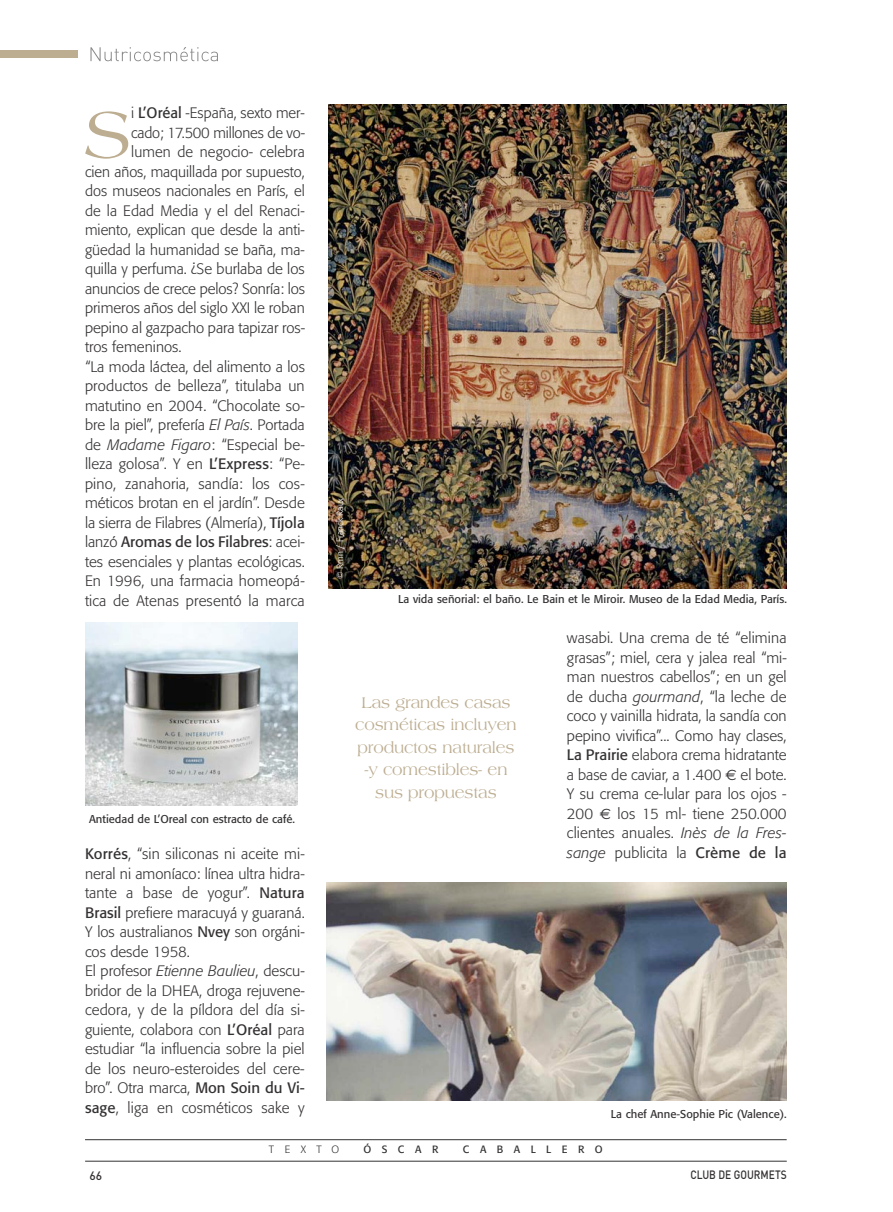
<style>
.page{position:relative;width:893px;height:1212px;background:#fff}
.page>*{position:absolute;margin:0;border:0;box-sizing:border-box;transform-origin:0 0}
.t1{font:69.45px "Americana";color:#bdae92}
.t2{font:16.5px/22.5px "Americana";letter-spacing:-.01em;color:#bdae92;text-align:center;scale:.95 1}
.t3{font:300 15px/19.5px "Formata";color:#343132}
.t4{font:15px "Formata";letter-spacing:-.005em;color:#343132}
.t5{font:500 12px "DIN";color:#343132;scale:.85 1}
.t6{font:500 12px "DIN";color:#343132}
.t7{font:11.25px "Formata";color:#343132}
.t8{font:10.5px "Formata";letter-spacing:1em;color:#343132}
.t9{font:300 10.5px "Formata";letter-spacing:1em;color:#343132}
.t10{font:300 9px "Formata";color:#fff}
.s1{font-weight:400}
.s2{font-style:italic}
.s3{font-weight:300}
.s4{font-family:"Euro Sans Std";font-weight:400}
</style>
<div class="page">
<svg style="left:90px;top:47px;width:128px;height:14px"></svg>
<hr style="left:85px;top:1161px;width:702px;height:1px;background:#343132">
<div style="left:0;top:50px;width:77px;height:8px;background:#bdae92"></div>
<img style="left:328px;top:104px;width:459px;height:484px">
<img style="left:326px;top:882px;width:461px;height:219px">
<hr style="left:85px;top:1139px;width:702px;height:1px;background:#343132">
<img style="left:85px;top:623px;width:212px;height:182px">
<h1 class="t1" style="left:85px;top:96px;width:48px">S</h1>
<p class="t3" style="left:131px;top:103px;width:175px">i <span class="s1">L’Oréal</span> -España, sexto mer-</p>
<p class="t3" style="left:131px;top:123px;width:175px">cado; 17.500 millones de vo-</p>
<p class="t3" style="left:131px;top:142px;width:175px">lumen de negocio- celebra</p>
<p class="t3" style="left:85px;top:162px;width:221px">cien años, maquillada por supuesto,</p>
<p class="t3" style="left:85px;top:181px;width:221px">dos museos nacionales en París, el</p>
<p class="t3" style="left:85px;top:201px;width:221px">de la Edad Media y el del Renaci-</p>
<p class="t3" style="left:85px;top:220px;width:221px">miento, explican que desde la anti-</p>
<p class="t3" style="left:85px;top:240px;width:221px">güedad la humanidad se baña, ma-</p>
<p class="t3" style="left:85px;top:259px;width:221px">quilla y perfuma. ¿Se burlaba de los</p>
<p class="t3" style="left:85px;top:279px;width:222px">anuncios de crece pelos? Sonría: los</p>
<p class="t3" style="left:85px;top:298px;width:221px">primeros años del siglo XXI le roban</p>
<p class="t3" style="left:85px;top:318px;width:222px">pepino al gazpacho para tapizar ros-</p>
<p class="t3" style="left:85px;top:337px;width:98px">tros femeninos.</p>
<p class="t3" style="left:85px;top:357px;width:221px">“La moda láctea, del alimento a los</p>
<p class="t3" style="left:85px;top:376px;width:221px">productos de belleza”, titulaba un</p>
<p class="t3" style="left:85px;top:396px;width:221px">matutino en 2004. “Chocolate so-</p>
<p class="t3" style="left:85px;top:415px;width:221px">bre la piel”, prefería <span class="s2">El País</span>. Portada</p>
<p class="t3" style="left:85px;top:435px;width:221px">de <span class="s2">Madame Figaro</span>: “Especial be-</p>
<p class="t3" style="left:85px;top:454px;width:221px">lleza golosa”. Y en <span class="s1">L’Express</span>: “Pe-</p>
<p class="t3" style="left:85px;top:474px;width:221px">pino, zanahoria, sandía: los cos-</p>
<p class="t3" style="left:85px;top:493px;width:221px">méticos brotan en el jardín”. Desde</p>
<p class="t3" style="left:85px;top:513px;width:221px">la sierra de Filabres (Almería), <span class="s1">Tíjola</span></p>
<p class="t4" style="left:85px;top:533px;width:221px"><span class="s3">lanzó</span> Aromas de los Filabres<span class="s3">: acei-</span></p>
<p class="t3" style="left:85px;top:552px;width:221px">tes esenciales y plantas ecológicas.</p>
<p class="t3" style="left:85px;top:571px;width:221px">En 1996, una farmacia homeopá-</p>
<p class="t3" style="left:85px;top:591px;width:221px">tica de Atenas presentó la marca</p>
<p class="t7" style="left:89px;top:812px;width:207px">Antiedad de L’Oreal con estracto de café.</p>
<p class="t3" style="left:85px;top:844px;width:221px"><span class="s1">Korrés</span>, “sin siliconas ni aceite mi&shy;neral ni amoníaco: línea ultra hidra&shy;tante a base de yogur”. <span class="s1">Natura Brasil</span> prefiere maracuyá y guaraná.<br>Y los australianos <span class="s1">Nvey</span> son orgáni&shy;cos desde 1958.<br>El profesor <span class="s2">Etienne Baulieu</span>, descu&shy;bridor de la DHEA, droga rejuvene&shy;cedora, y de la píldora del día si&shy;guiente, colabora con <span class="s1">L’Oréal</span> para estudiar “la influencia sobre la piel de los neuro-esteroides del cere&shy;bro”. Otra marca, <span class="s1">Mon Soin du Vi&shy;sage</span>, liga en cosméticos sake y</p>
<p class="t10" style="left:335px;top:579px;width:83px;rotate:-90deg">© Rmn / Franck Raux</p>
<p class="t7" style="left:398px;top:592px;width:390px">La vida señorial: el baño. Le Bain et le Miroir. Museo de la Edad Media, París.</p>
<p class="t2" style="left:355px;top:691px;width:171px">Las grandes casas cosméticas incluyen productos naturales -y comestibles- en sus propuestas</p>
<p class="t3" style="left:567px;top:628px;width:221px;text-align:justify">wasabi. Una crema de té “elimina grasas”; miel, cera y jalea real “mi&shy;man nuestros cabellos”; en un gel de ducha <span class="s2">gourmand</span>, “la leche de coco y vainilla hidrata, la sandía con pepino vivifica”... Como hay clases, <span class="s1">La Prairie</span> elabora crema hidratante a base de caviar, a 1.400 <span class="s4">€</span> el bote.<br>Y su crema ce-lular para los ojos - 200 <span class="s4">€</span> los 15 ml- tiene 250.000 clientes anuales. <span class="s2">Inès de la Fres&shy;sange</span> publicita la <span class="s1">Crème de la</span></p>
<p class="t7" style="left:611px;top:1107px;width:177px">La chef Anne-Sophie Pic (Valence).</p>
<p class="t9" style="left:269px;top:1143px;width:72px">TEXTO</p>
<p class="t8" style="left:364px;top:1143px;width:76px">ÓSCAR</p>
<p class="t8" style="left:463px;top:1143px;width:141px">CABALLERO</p>
<p class="t6" style="left:89px;top:1168px;width:14px">66</p>
<p class="t5" style="left:690px;top:1167px;width:115px">CLUB DE GOURMETS</p>
</div>
